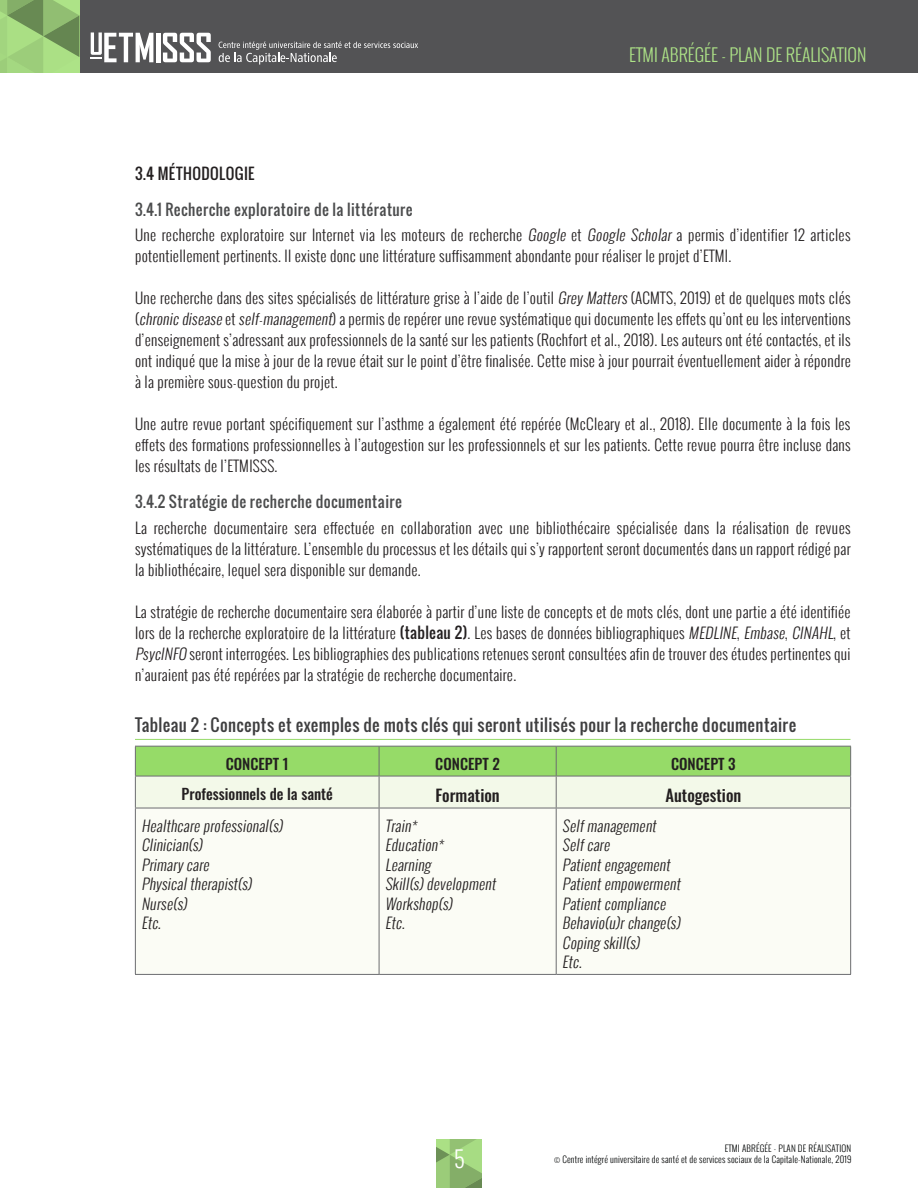
<style>
.page{position:relative;width:918px;height:1188px;background:#fff}
.page>*{position:absolute;margin:0;border:0;box-sizing:border-box;transform-origin:0 0}
.t1{font:300 22.5px "Oswald";color:#fff}
.t2{font:300 17.7px "Oswald";color:#ade387}
.H4_FIG{font:16.5px "Oswald";letter-spacing:.025em;color:#3e3e3f}
.GRAS-NOIR-CENTRÉ{font:500 16.5px "Oswald";color:#231f20}
.P1{font:300 15px/21px "Oswald";letter-spacing:.02em;color:#231f20;text-align:justify}
.TEXTE-TABLEAU{font:italic 300 15px "Oswald";color:#231f20}
.t3{font:15px "Oswald";letter-spacing:.03em;color:#4b4c4d}
.GRAS-NOIR-CENTRÉ-2{font:500 15px "Oswald";color:#231f20}
.t4{font:15px "Oswald";letter-spacing:.025em;color:#231f20}
.t5{font:300 9px/10.8px "Oswald";letter-spacing:.02em;color:#070909;text-align:right}
.s1{font-style:italic}
.s2{font-weight:400}
</style>
<div class="page">
<svg style="left:436px;top:1140px;width:46px;height:48px;background:#93c173"></svg>
<div style="left:0;top:0;width:918px;height:73px;background:#535355"></div>
<svg style="left:0;top:0;width:79px;height:73px;background:#91bf72"></svg>
<hr style="left:156px;top:33px;width:4px;height:29px;background:#fff">
<svg style="left:163px;top:33px;width:48px;height:29px"></svg>
<svg style="left:91px;top:32px;width:62px;height:30px"></svg>
<svg style="left:219px;top:42px;width:199px;height:23px"></svg>
<hr style="left:135px;top:739px;width:715px;height:1px;background:#96db68">
<div style="left:136px;top:809px;width:714px;height:165px;background:#fbfcf5"></div>
<svg style="left:135px;top:746px;width:716px;height:62px;background:#c3e6a8"></svg>
<hr style="left:135px;top:776px;width:244px;height:1px;background:#6c6d70">
<hr style="left:135px;top:776px;width:1px;height:32px;background:#6c6d70">
<hr style="left:379px;top:776px;width:177px;height:1px;background:#6c6d70">
<hr style="left:379px;top:776px;width:1px;height:32px;background:#6c6d70">
<hr style="left:556px;top:776px;width:295px;height:1px;background:#6c6d70">
<hr style="left:556px;top:776px;width:1px;height:32px;background:#6c6d70">
<hr style="left:850px;top:776px;width:1px;height:32px;background:#6c6d70">
<hr style="left:135px;top:808px;width:244px;height:1px;background:#6c6d70">
<hr style="left:135px;top:808px;width:1px;height:166px;background:#6c6d70">
<hr style="left:379px;top:808px;width:177px;height:1px;background:#6c6d70">
<hr style="left:379px;top:808px;width:1px;height:166px;background:#6c6d70">
<hr style="left:556px;top:808px;width:295px;height:1px;background:#6c6d70">
<hr style="left:556px;top:808px;width:1px;height:166px;background:#6c6d70">
<hr style="left:850px;top:808px;width:1px;height:166px;background:#6c6d70">
<hr style="left:135px;top:974px;width:244px;height:1px;background:#6c6d70">
<hr style="left:379px;top:974px;width:177px;height:1px;background:#6c6d70">
<hr style="left:556px;top:974px;width:295px;height:1px;background:#6c6d70">
<p class="t2" style="left:629px;top:42px;width:239px">ETMI ABRÉGÉE - PLAN DE RÉALISATION</p>
<h2 class="t4" style="left:135px;top:162px;width:121px">3.4 MÉTHODOLOGIE</h2>
<h3 class="t3" style="left:135px;top:198px;width:279px">3.4.1 Recherche exploratoire de la littérature</h3>
<p class="P1" style="left:135px;top:224px;width:717px">Une recherche exploratoire sur Internet via les moteurs de recherche <span class="s1">Google</span> et <span class="s1">Google Scholar</span> a permis d’identifier 12 articles potentiellement pertinents. Il existe donc une littérature suffisamment abondante pour réaliser le projet d’ETMI.</p>
<p class="P1" style="left:135px;top:287px;width:717px">Une recherche dans des sites spécialisés de littérature grise à l’aide de l’outil <span class="s1">Grey Matters</span>(ACMTS, 2019) et de quelques mots clés (<span class="s1">chronic disease</span> et <span class="s1">self-management</span>) a permis de repérer une revue systématique qui documente les effets qu’ont eu les interventions d’enseignement s’adressant aux professionnels de la santé sur les patients (Rochfort et al., 2018). Les auteurs ont été contactés, et ils ont indiqué que la mise à jour de la revue était sur le point d’être finalisée. Cette mise à jour pourrait éventuellement aider à répondre à la première sous-question du projet.</p>
<p class="P1" style="left:135px;top:413px;width:717px">Une autre revue portant spécifiquement sur l’asthme a également été repérée (McCleary et al., 2018). Elle documente à la fois les effets des formations professionnelles à l’autogestion sur les professionnels et sur les patients. Cette revue pourra être incluse dans les résultats de l’ETMISSS.</p>
<h3 class="t3" style="left:135px;top:490px;width:268px">3.4.2 Stratégie de recherche documentaire</h3>
<p class="P1" style="left:135px;top:517px;width:717px">La recherche documentaire sera effectuée en collaboration avec une bibliothécaire spécialisée dans la réalisation de revues systématiques de la littérature. L’ensemble du processus et les détails qui s’y rapportent seront documentés dans un rapport rédigé par la bibliothécaire, lequel sera disponible sur demande.</p>
<p class="P1" style="left:135px;top:601px;width:717px">La stratégie de recherche documentaire sera élaborée à partir d’une liste de concepts et de mots clés, dont une partie a été identifiée lors de la recherche exploratoire de la littérature <span class="s2">(tableau 2)</span>. Les bases de données bibliographiques <span class="s1">MEDLINE</span>, <span class="s1">Embase</span>, <span class="s1">CINAHL</span>, et <span class="s1">PsycINFO</span> seront interrogées. Les bibliographies des publications retenues seront consultées afin de trouver des études pertinentes qui n’auraient pas été repérées par la stratégie de recherche documentaire.</p>
<p class="H4_FIG" style="left:135px;top:713px;width:663px">Tableau 2 : Concepts et exemples de mots clés qui seront utilisés pour la recherche documentaire</p>
<p class="GRAS-NOIR-CENTRÉ-2" style="left:226px;top:756px;width:65px">CONCEPT 1</p>
<p class="GRAS-NOIR-CENTRÉ-2" style="left:435px;top:756px;width:66px">CONCEPT 2</p>
<p class="GRAS-NOIR-CENTRÉ-2" style="left:671px;top:756px;width:66px">CONCEPT 3</p>
<p class="GRAS-NOIR-CENTRÉ-2" style="left:182px;top:786px;width:153px">Professionnels de la santé</p>
<p class="GRAS-NOIR-CENTRÉ" style="left:436px;top:786px;width:66px">Formation</p>
<p class="GRAS-NOIR-CENTRÉ" style="left:665px;top:786px;width:77px">Autogestion</p>
<p class="TEXTE-TABLEAU" style="left:141px;top:815px;width:146px">Healthcare professional(s)</p>
<p class="TEXTE-TABLEAU" style="left:141px;top:834px;width:66px">Clinician(s)</p>
<p class="TEXTE-TABLEAU" style="left:141px;top:854px;width:72px">Primary care</p>
<p class="TEXTE-TABLEAU" style="left:141px;top:873px;width:115px">Physicaltherapist(s)</p>
<p class="TEXTE-TABLEAU" style="left:141px;top:893px;width:50px">Nurse(s)</p>
<p class="TEXTE-TABLEAU" style="left:141px;top:912px;width:24px">Etc.</p>
<p class="TEXTE-TABLEAU" style="left:562px;top:815px;width:99px">Selfmanagement</p>
<p class="TEXTE-TABLEAU" style="left:562px;top:834px;width:52px">Selfcare</p>
<p class="TEXTE-TABLEAU" style="left:562px;top:854px;width:113px">Patientengagement</p>
<p class="TEXTE-TABLEAU" style="left:562px;top:873px;width:123px">Patientempowerment</p>
<p class="TEXTE-TABLEAU" style="left:562px;top:893px;width:108px">Patientcompliance</p>
<p class="TEXTE-TABLEAU" style="left:562px;top:912px;width:123px">Behavio(u)rchange(s)</p>
<p class="TEXTE-TABLEAU" style="left:562px;top:932px;width:82px">Coping skill(s)</p>
<p class="TEXTE-TABLEAU" style="left:562px;top:951px;width:24px">Etc.</p>
<p class="TEXTE-TABLEAU" style="left:385px;top:815px;width:36px">Train*</p>
<p class="TEXTE-TABLEAU" style="left:385px;top:834px;width:63px">Education*</p>
<p class="TEXTE-TABLEAU" style="left:385px;top:854px;width:51px">Learning</p>
<p class="TEXTE-TABLEAU" style="left:385px;top:873px;width:115px">Skill(s)development</p>
<p class="TEXTE-TABLEAU" style="left:385px;top:893px;width:72px">Workshop(s)</p>
<p class="TEXTE-TABLEAU" style="left:385px;top:912px;width:24px">Etc.</p>
<h1 class="t1" style="left:454px;top:1143px;width:12px">5</h1>
<p class="t5" style="left:554px;top:1143px;width:299px">ETMI ABRÉGÉE - PLAN DE RÉALISATION<br>© Centre intégré universitaire de santé et de services sociaux de la Capitale-Nationale, 2019</p>
</div>
